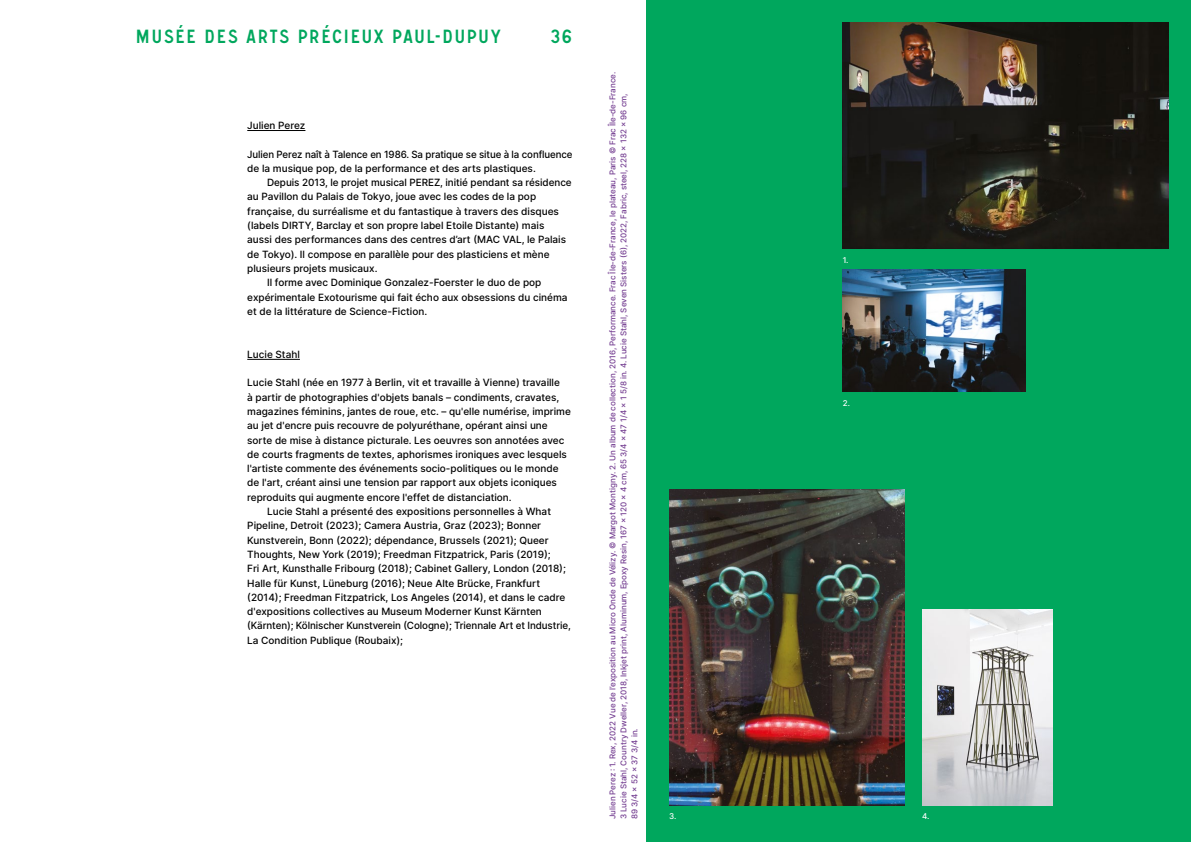
<style>
.page{position:relative;width:1191px;height:842px;background:#fff}
.page>*{position:absolute;margin:0;border:0;box-sizing:border-box;transform-origin:0 0}
.t1{font:20px "Signal No 2 D";letter-spacing:-.005em;color:#00a75d}
.t2{font:500 10px/14.3px "Inter";color:#000}
.t3{font:500 8px/11px "Inter";color:#743e91}
.t4{font:500 8px "Inter";color:#fff}
</style>
<div class="page">
<div style="left:646px;top:0;width:545px;height:842px;background:#00a75d"></div>
<hr style="left:247px;top:130px;width:58px;height:1px;background:#000">
<hr style="left:247px;top:359px;width:53px;height:1px;background:#000">
<img style="left:669px;top:489px;width:235px;height:316px">
<img style="left:922px;top:609px;width:130px;height:196px">
<img style="left:842px;top:23px;width:326px;height:226px">
<img style="left:842px;top:270px;width:183px;height:122px">
<h1 class="t1" style="left:135px;top:25px;width:368px">MUSÉE DES ARTS PRÉCIEUX PAUL-DUPUY</h1>
<h1 class="t1" style="left:550px;top:25px;width:24px">36</h1>
<p class="t2" style="left:247px;top:118px;width:60px">Julien Perez</p>
<p class="t2" style="left:247px;top:146px;width:327px">Julien Perez naît à Talence en 1986. Sa pratique se situe à la confluence de la musique pop, de la performance et des arts plastiques.</p>
<p class="t2" style="left:267px;top:175px;width:306px">Depuis 2013, le projet musical PEREZ, initié pendant sa résidence</p>
<p class="t2" style="left:247px;top:189px;width:290px">au Pavillon du Palais de Tokyo, joue avec les codes de la pop</p>
<p class="t2" style="left:247px;top:204px;width:313px">française, du surréalisme et du fantastique à travers des disques</p>
<p class="t2" style="left:247px;top:218px;width:298px">(labels DIRTY, Barclay et son propre label Etoile Distante) mais</p>
<p class="t2" style="left:247px;top:232px;width:320px">aussi des performances dans des centres d’art (MAC VAL, le Palais</p>
<p class="t2" style="left:247px;top:247px;width:304px">de Tokyo). Il compose en parallèle pour des plasticiens et mène</p>
<p class="t2" style="left:247px;top:261px;width:132px">plusieurs projets musicaux.</p>
<p class="t2" style="left:267px;top:275px;width:276px">Il forme avec Dominique Gonzalez-Foerster le duo de pop</p>
<p class="t2" style="left:247px;top:289px;width:322px">expérimentale Exotourisme qui fait écho aux obsessions du cinéma</p>
<p class="t2" style="left:247px;top:304px;width:181px">et de la littérature de Science-Fiction.</p>
<p class="t2" style="left:247px;top:347px;width:54px">Lucie Stahl</p>
<p class="t2" style="left:247px;top:375px;width:314px">Lucie Stahl (née en 1977 à Berlin, vit et travaille à Vienne) travaille</p>
<p class="t2" style="left:247px;top:390px;width:313px">à partir de photographies d'objets banals – condiments, cravates,</p>
<p class="t2" style="left:247px;top:404px;width:325px">magazines féminins, jantes de roue, etc. – qu'elle numérise, imprime</p>
<p class="t2" style="left:247px;top:418px;width:302px">au jet d'encre puis recouvre de polyuréthane, opérant ainsi une</p>
<p class="t2" style="left:247px;top:432px;width:319px">sorte de mise à distance picturale. Les oeuvres son annotées avec</p>
<p class="t2" style="left:247px;top:447px;width:321px">de courts fragments de textes, aphorismes ironiques avec lesquels</p>
<p class="t2" style="left:247px;top:461px;width:313px">l'artiste commente des événements socio-politiques ou le monde</p>
<p class="t2" style="left:247px;top:475px;width:311px">de l'art, créant ainsi une tension par rapport aux objets iconiques</p>
<p class="t2" style="left:247px;top:490px;width:266px">reproduits qui augmente encore l'effet de distanciation.</p>
<p class="t2" style="left:267px;top:504px;width:285px">Lucie Stahl a présenté des expositions personnelles à What</p>
<p class="t2" style="left:247px;top:518px;width:295px">Pipeline, Detroit (2023); Camera Austria, Graz (2023); Bonner</p>
<p class="t2" style="left:247px;top:533px;width:303px">Kunstverein, Bonn (2022); dépendance, Brussels (2021); Queer</p>
<p class="t2" style="left:247px;top:547px;width:305px">Thoughts, New York (2019); Freedman Fitzpatrick, Paris (2019);</p>
<p class="t2" style="left:247px;top:561px;width:320px">Fri Art, Kunsthalle Fribourg (2018); Cabinet Gallery, London (2018);</p>
<p class="t2" style="left:247px;top:575px;width:294px">Halle für Kunst, Lüneburg (2016); Neue Alte Brücke, Frankfurt</p>
<p class="t2" style="left:247px;top:590px;width:319px">(2014); Freedman Fitzpatrick, Los Angeles (2014), et dans le cadre</p>
<p class="t2" style="left:247px;top:604px;width:296px">d'expositions collectives au Museum Moderner Kunst Kärnten</p>
<p class="t2" style="left:247px;top:618px;width:325px">(Kärnten); Kölnischer Kunstverein (Cologne); Triennale Art et Industrie,</p>
<p class="t2" style="left:247px;top:633px;width:157px">La Condition Publique (Roubaix);</p>
<p class="t3" style="left:607px;top:819px;width:749px;rotate:-90deg">Julien Perez : 1. Rex, 2022 Vue de l’exposition au Micro Onde de Vélizy. © Margot Montigny. 2. Un album de collection, 2016, Performance. Frac Île-de-France, le plateau, Paris © Frac Île-de-France.</p>
<p class="t3" style="left:618px;top:819px;width:727px;rotate:-90deg">3 Lucie Stahl, Country Dweller, 2018, Inkjet print, Aluminum, Epoxy Resin, 167 x 120 x 4 cm, 65 3/4 x 47 1/4 x 1 5/8 in. 4. Lucie Stahl, Seven Sisters (6), 2022, Fabric, steel, 228 x 132 x 96 cm,<br>89 3/4 x 52 x 37 3/4 in.</p>
<p class="t4" style="left:842px;top:255px;width:7px">1.</p>
<p class="t4" style="left:842px;top:397px;width:9px">2.</p>
<p class="t4" style="left:669px;top:810px;width:9px">3.</p>
<p class="t4" style="left:922px;top:810px;width:9px">4.</p>
</div>
